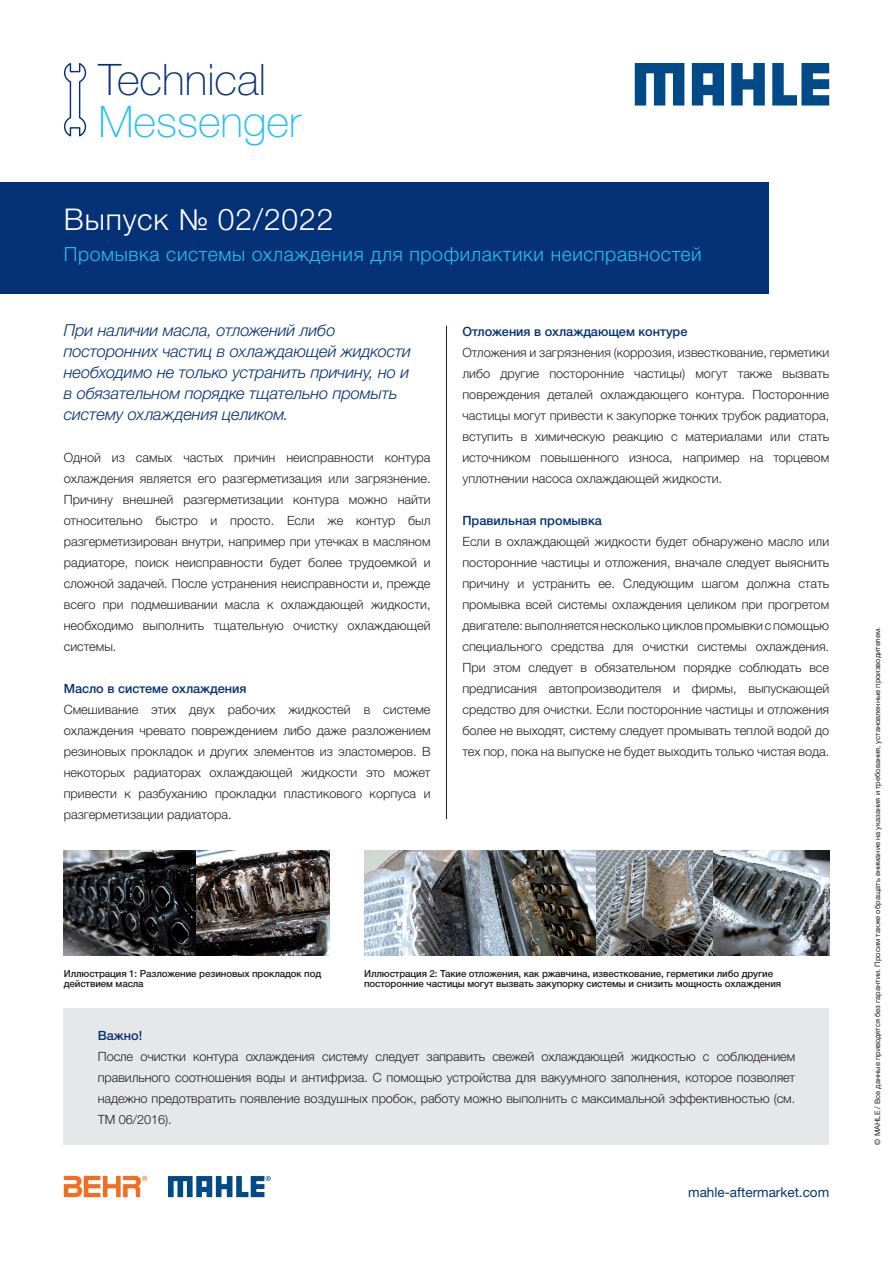
<style>
.page{position:relative;width:893px;height:1263px;background:#fff}
.page>*{position:absolute;margin:0;border:0;box-sizing:border-box;transform-origin:0 0}
.t1{font:100 43.5px "Helvetica Neue LT Pro";color:#053276}
.t2{font:100 43.5px "Helvetica Neue LT Pro";color:#26bff0}
.t3{font:300 30px "Helvetica Neue LTW1 G";letter-spacing:.03em;color:#fff}
.t4{font:300 19.5px "Helvetica Neue LTW1 G";letter-spacing:.03em;color:#26bff0}
.t5{font:italic 300 16.5px/21px "Helvetica Neue LTW1 G";letter-spacing:-.01em;color:#053276}
.t6{font:13.5px "Helvetica Neue LT Pro";color:#053276}
.t7{font:300 12.75px/21px "Helvetica Neue LTW1 G";color:#231f20;text-align:justify}
.t8{font:500 12.75px "Helvetica Neue LTW1 G";color:#053276}
.t9{font:500 9.75px/10.5px "Helvetica Neue LTW1 G";letter-spacing:-.01em;color:#231f20}
.t10{font:7.5px "Helvetica Neue LTW1 G";letter-spacing:.005em;color:#231f20}
.s1{font-family:"Helvetica Neue LT Pro"}
.s2{font-family:"Helvetica Neue LT Com"}
</style>
<div class="page">
<svg style="left:64px;top:63px;width:23px;height:74px"></svg>
<hr style="left:446px;top:326px;width:1px;height:493px;background:#231f20">
<div style="left:0;top:183px;width:768px;height:111px;background:#053276"></div>
<img style="left:64px;top:851px;width:133px;height:105px">
<img style="left:197px;top:850px;width:133px;height:106px">
<svg style="left:168px;top:1176px;width:103px;height:21px"></svg>
<svg style="left:64px;top:1175px;width:83px;height:22px"></svg>
<div style="left:64px;top:1008px;width:765px;height:137px;background:#e6e7e9"></div>
<img style="left:364px;top:851px;width:116px;height:105px">
<svg style="left:480px;top:850px;width:117px;height:106px;background:#646766"></svg>
<svg style="left:597px;top:850px;width:116px;height:106px;background:#7b7b7a"></svg>
<svg style="left:713px;top:850px;width:116px;height:106px;background:#73797d"></svg>
<svg style="left:635px;top:63px;width:49px;height:43px"></svg>
<svg style="left:731px;top:63px;width:34px;height:43px"></svg>
<svg style="left:772px;top:63px;width:57px;height:43px"></svg>
<svg style="left:692px;top:63px;width:32px;height:43px"></svg>
<h1 class="t1" style="left:98px;top:53px;width:169px">Technical</h1>
<h1 class="t2" style="left:98px;top:95px;width:204px">Messenger</h1>
<h2 class="t3" style="left:64px;top:201px;width:271px">Выпуск № <span class="s1">02/2022</span></h2>
<h3 class="t4" style="left:64px;top:242px;width:639px">Промывка системы охлаждения для профилактики неисправностей</h3>
<p class="t5" style="left:64px;top:320px;width:349px">При наличии масла, отложений либо посторонних частиц в охлаждающей жидкости необходимо не только устранить причину, но и в обязательном порядке тщательно промыть систему охлаждения целиком.</p>
<p class="t7" style="left:64px;top:447px;width:368px">Одной из самых частых причин неисправности контура охлаждения является его разгерметизация или загрязнение.<br>Причину внешней разгерметизации контура можно найти относительно быстро и просто. Если же контур был разгерметизирован внутри, например при утечках в масляном радиаторе, поиск неисправности будет более трудоемкой и сложной задачей. После устранения неисправности и, прежде всего при подмешивании масла к охлаждающей жидкости, необходимо выполнить тщательную очистку охлаждающей системы.</p>
<p class="t8" style="left:64px;top:681px;width:184px">Масло в системе охлаждения</p>
<p class="t7" style="left:64px;top:699px;width:368px">Смешивание этих двух рабочих жидкостей в системе охлаждения чревато повреждением либо даже разложением резиновых прокладок и других элементов из эластомеров. В некоторых радиаторах охлаждающей жидкости это может привести к разбуханию прокладки пластикового корпуса и разгерметизации радиатора.</p>
<p class="t8" style="left:462px;top:324px;width:227px">Отложения в охлаждающем контуре</p>
<p class="t7" style="left:462px;top:342px;width:368px">Отложения и загрязнения (коррозия, известкование, герметики либо другие посторонние частицы) могут также вызвать повреждения деталей охлаждающего контура. Посторонние частицы могут привести к закупорке тонких трубок радиатора, вступить в химическую реакцию с материалами или стать источником повышенного износа, например на торцевом уплотнении насоса охлаждающей жидкости.</p>
<p class="t8" style="left:462px;top:513px;width:141px">Правильная промывка</p>
<p class="t7" style="left:462px;top:531px;width:368px">Если в охлаждающей жидкости будет обнаружено масло или посторонние частицы и отложения, вначале следует выяснить причину и устранить ее. Следующим шагом должна стать промывка всей системы охлаждения целиком при прогретом двигателе: выполняется несколько циклов промывки с помощью специального средства для очистки системы охлаждения.<br>При этом следует в обязательном порядке соблюдать все предписания автопроизводителя и фирмы, выпускающей средство для очистки. Если посторонние частицы и отложения более не выходят, систему следует промывать теплой водой до тех пор, пока на выпуске не будет выходить только чистая вода.</p>
<p class="t9" style="left:64px;top:968px;width:259px">Иллюстрация 1: Разложение резиновых прокладок под действием масла</p>
<p class="t9" style="left:364px;top:968px;width:419px">Иллюстрация 2: Такие отложения, как ржавчина, известкование, герметики либо другие посторонние частицы могут вызвать закупорку системы и снизить мощность охлаждения</p>
<p class="t8" style="left:98px;top:1027px;width:46px">Важно!</p>
<p class="t7" style="left:98px;top:1045px;width:699px">После очистки контура охлаждения систему следует заправить свежей охлаждающей жидкостью с соблюдением правильного соотношения воды и антифриза. С помощью устройства для вакуумного заполнения, которое позволяет надежно предотвратить появление воздушных пробок, работу можно выполнить с максимальной эффективностью (см.<br>TM 06/2016).</p>
<p class="t6" style="left:688px;top:1184px;width:143px">mahle-aftermarket.com</p>
<p class="t10" style="left:873px;top:1145px;width:519px;rotate:-90deg"><span class="s2">© MAHLE /</span> Все данные приводятся без гарантии. Просим также обращать внимание на указания и требования, установленные производителем.</p>
</div>
